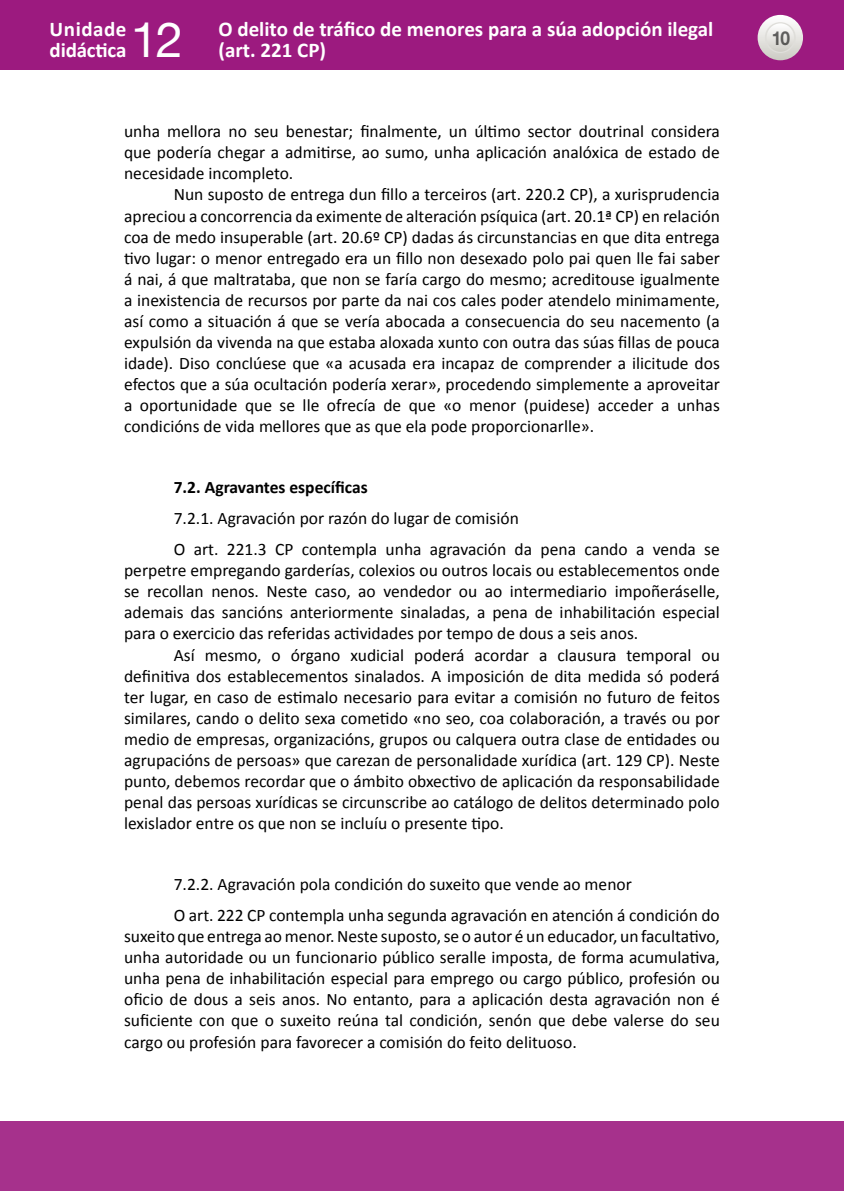
<style>
.page{position:relative;width:844px;height:1191px;background:#fff}
.page>*{position:absolute;margin:0;border:0;box-sizing:border-box;transform-origin:0 0}
.t1{font:49px "Helvetica Neue";color:#fff}
.t2{font:700 21px/21px "Calibri";color:#fff}
.t3{font:700 19.25px "Helvetica Neue";color:#000;scale:.9 1}
.TXTO{font:17.5px/21px "Calibri";color:#000;text-align:justify}
._3º_Epigrafe{font:17.5px "Calibri";color:#000}
._2º_Epigrafe{font:700 17.5px "Calibri";color:#000}
</style>
<div class="page">
<div style="left:0;top:0;width:843px;height:69px;background:#9c1a7f"></div>
<svg style="left:757px;top:15px;width:45px;height:45px"></svg>
<svg style="left:765px;top:23px;width:29px;height:29px"></svg>
<div style="left:764px;top:22px;width:31px;height:31px;border:1px solid #dfdeda;border-radius:50%"></div>
<div style="left:0;top:1121px;width:843px;height:70px;background:#a6318c"></div>
<p class="t2" style="left:50px;top:19px;width:78px">Unidade didáctica</p>
<h1 class="t1" style="left:131px;top:5px;width:54px">12</h1>
<p class="t2" style="left:218px;top:19px;width:496px">O delito de tráfico de menores para a súa adopción ilegal (art. 221 CP)</p>
<p class="t3" style="left:770px;top:26px;width:23px">10</p>
<p class="TXTO" style="left:124px;top:121px;width:597px">unha mellora no seu benestar; finalmente, un último sector doutrinal considera que podería chegar a admitirse, ao sumo, unha aplicación analóxica de estado de necesidade incompleto.</p>
<p class="TXTO" style="left:124px;top:184px;width:597px;text-indent:50px">Nun suposto de entrega dun fillo a terceiros (art. 220.2 CP), a xurisprudencia apreciou a concorrencia da eximente de alteración psíquica (art. 20.1ª CP) en relación coa de medo insuperable (art. 20.6º CP) dadas ás circunstancias en que dita entrega tivo lugar: o menor entregado era un fillo non desexado polo pai quen lle fai saber á nai, á que maltrataba, que non se faría cargo do mesmo; acreditouse igualmente a inexistencia de recursos por parte da nai cos cales poder atendelo minimamente, así como a situación á que se vería abocada a consecuencia do seu nacemento (a expulsión da vivenda na que estaba aloxada xunto con outra das súas fillas de pouca idade). Diso conclúese que «a acusada era incapaz de comprender a ilicitude dos efectos que a súa ocultación podería xerar», procedendo simplemente a aproveitar a oportunidade que se lle ofrecía de que «o menor (puidese) acceder a unhas condicións de vida mellores que as que ela pode proporcionarlle».</p>
<p class="_2º_Epigrafe" style="left:174px;top:476px;width:195px">7.2. Agravantes específicas</p>
<p class="_3º_Epigrafe" style="left:174px;top:507px;width:346px">7.2.1. Agravación por razón do lugar de comisión</p>
<p class="TXTO" style="left:124px;top:539px;width:597px;text-indent:50px">O art. 221.3 CP contempla unha agravación da pena cando a venda se perpetre empregando garderías, colexios ou outros locais ou establecementos onde se recollan nenos. Neste caso, ao vendedor ou ao intermediario impoñeráselle, ademais das sancións anteriormente sinaladas, a pena de inhabilitación especial para o exercicio das referidas actividades por tempo de dous a seis anos.</p>
<p class="TXTO" style="left:124px;top:644px;width:597px;text-indent:50px">Así mesmo, o órgano xudicial poderá acordar a clausura temporal ou definitiva dos establecementos sinalados. A imposición de dita medida só poderá ter lugar, en caso de estimalo necesario para evitar a comisión no futuro de feitos similares, cando o delito sexa cometido «no seo, coa colaboración, a través ou por medio de empresas, organizacións, grupos ou calquera outra clase de entidades ou agrupacións de persoas» que carezan de personalidade xurídica (art. 129 CP). Neste punto, debemos recordar que o ámbito obxectivo de aplicación da responsabilidade penal das persoas xurídicas se circunscribe ao catálogo de delitos determinado polo lexislador entre os que non se incluíu o presente tipo.</p>
<p class="_3º_Epigrafe" style="left:174px;top:873px;width:459px">7.2.2. Agravación pola condición do suxeito que vende ao menor</p>
<p class="TXTO" style="left:124px;top:904px;width:597px;text-indent:50px">O art. 222 CP contempla unha segunda agravación en atención á condición do suxeito que entrega ao menor. Neste suposto, se o autor é un educador, un facultativo, unha autoridade ou un funcionario público seralle imposta, de forma acumulativa, unha pena de inhabilitación especial para emprego ou cargo público, profesión ou oficio de dous a seis anos. No entanto, para a aplicación desta agravación non é suficiente con que o suxeito reúna tal condición, senón que debe valerse do seu cargo ou profesión para favorecer a comisión do feito delituoso.</p>
</div>
